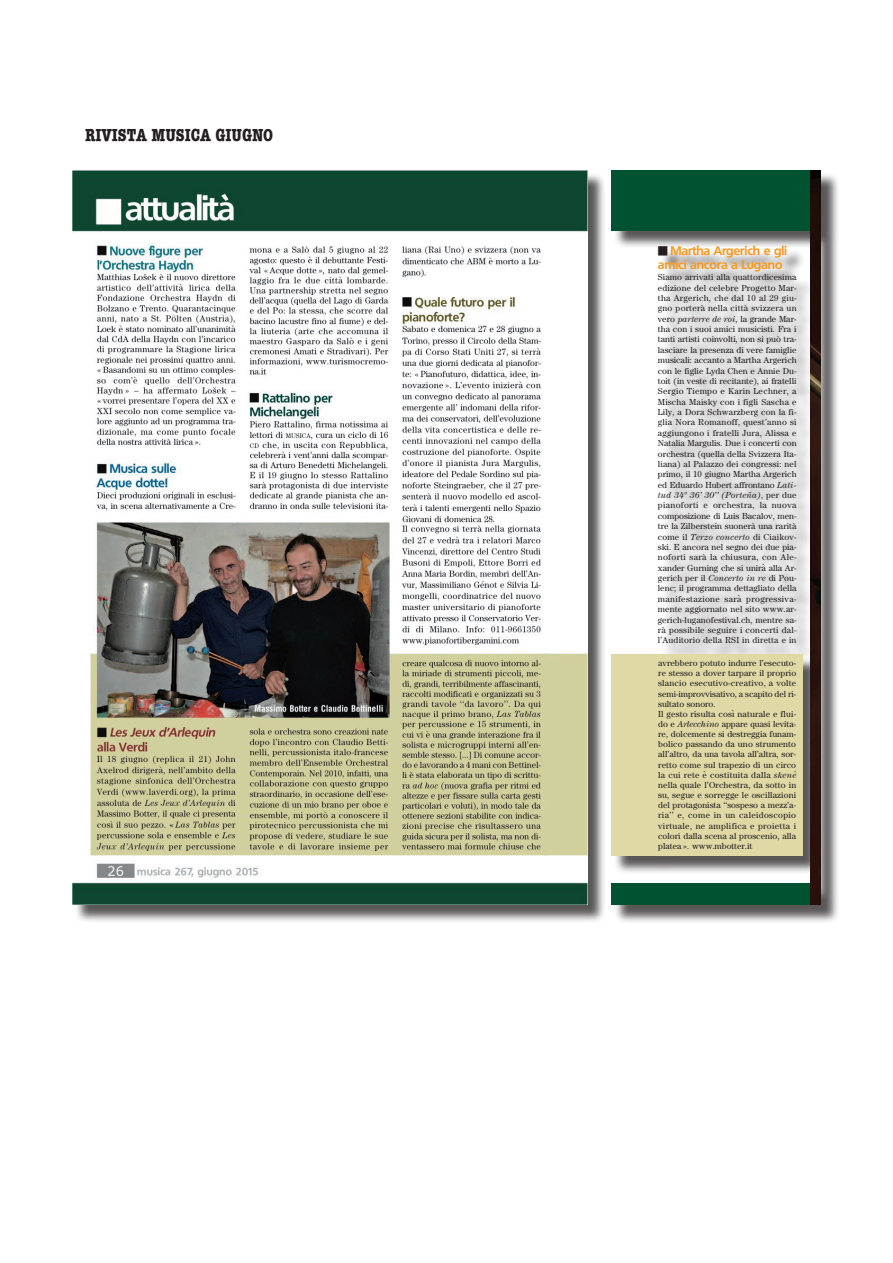
<style>
.page{position:relative;width:893px;height:1263px;background:#fff}
.page>*{position:absolute;margin:0;border:0;box-sizing:border-box;transform-origin:0 0}
.t1{font:700 condensed 18px "American Typewriter";color:#231f20}
.t2{font:12.15px/14.4px "Adv T3020 B";letter-spacing:-.01em;color:#f7981d}
.t3{font:8.85px/10.2px "Adv P7 F86";letter-spacing:.01em;color:#231f20;text-align:justify}
.t4{font:8.85px/10.4px "Adv P7 F86";letter-spacing:.03em;color:#231f20}
.t5{font:8.85px "Adv P7 F86";letter-spacing:.04em;color:#231f20}
.t6{font:8.85px "Adv P7 F8 C";letter-spacing:.015em;color:#231f20}
.s1{font-family:"Adv Pi 3";color:#231f20}
.s2{font-family:"Adv P7 F8 C"}
</style>
<div class="page">
<div style="left:74px;top:172px;width:533px;height:751px;background:#231f20;opacity:.75"></div>
<img style="left:72px;top:170px;width:516px;height:734px">
<div style="left:614px;top:172px;width:226px;height:751px;background:#231f20;opacity:.75"></div>
<div style="left:611px;top:170px;width:210px;height:61px;background:#015230"></div>
<div style="left:611px;top:883px;width:210px;height:22px;background:#015230"></div>
<img style="left:810px;top:170px;width:11px;height:735px">
<div style="left:652px;top:654px;width:150px;height:201px;background:#e0d9a6"></div>
<div style="left:611px;top:654px;width:46px;height:201px;background:#e0d9a6"></div>
<h1 class="t1" style="left:85px;top:121px;width:190px">RIVISTA MUSICA GIUGNO</h1>
<h2 class="t2" style="left:657px;top:244px;width:132px"><span class="s1">&amp;</span>Martha Argerich e gli amici ancora a Lugano</h2>
<p class="t3" style="left:658px;top:273px;width:140px">Siamo arrivati alla quattordicesima</p>
<p class="t3" style="left:658px;top:304px;width:140px">gno portera nella citta svizzera un</p>
<p class="t3" style="left:658px;top:283px;width:140px">edizione del celebre Progetto Mar-</p>
<p class="t3" style="left:658px;top:324px;width:140px">tha con i suoi amici musicisti. Fra i</p>
<p class="t4" style="left:658px;top:293px;width:140px">tha Argerich, che dal 10 al 29 giu-</p>
<p class="t3" style="left:702px;top:303px;width:4px">`</p>
<p class="t3" style="left:745px;top:303px;width:4px">`</p>
<p class="t3" style="left:658px;top:314px;width:140px">vero <span class="s2">parterre de roi</span>, la grande Mar-</p>
<p class="t3" style="left:658px;top:345px;width:140px">lasciare la presenza di vere famiglie</p>
<p class="t3" style="left:777px;top:335px;width:21px">` tra-</p>
<p class="t3" style="left:658px;top:335px;width:125px">tanti artisti coinvolti, non si puo</p>
<p class="t3" style="left:658px;top:356px;width:140px">musicali: accanto a Martha Argerich</p>
<p class="t3" style="left:658px;top:376px;width:140px">toit (in veste di recitante ,) ai fratelli</p>
<p class="t3" style="left:658px;top:366px;width:140px">con le figlie Lyda Chen e Annie Du-</p>
<p class="t4" style="left:658px;top:387px;width:140px">Sergio Tiempo e Karin Lechner, a<br>Mischa Maisky con i figli Sascha e</p>
<p class="t4" style="left:658px;top:418px;width:140px">glia Nora Romanoff, quest’anno si</p>
<p class="t3" style="left:658px;top:407px;width:140px">Lily a, Dora Schwarzberg con la fi-</p>
<p class="t3" style="left:658px;top:428px;width:140px">aggiungono i fratelli Jura, Alissa e<br>Natalia Margulis. Due i concerti con</p>
<p class="t3" style="left:658px;top:459px;width:140px">liana) al Palazzo dei congressi: nel</p>
<p class="t3" style="left:658px;top:449px;width:140px">orchestra (quella della Svizzera Ita-</p>
<p class="t3" style="left:658px;top:470px;width:140px">primo, il 10 giugno Martha Argerich</p>
<p class="t3" style="left:748px;top:490px;width:50px">, <span class="s2">)a˜</span> per due</p>
<p class="t3" style="left:658px;top:480px;width:140px">ed Eduardo Hubert affrontano <span class="s2">Lati-</span></p>
<p class="t3" style="left:772px;top:501px;width:26px">nuova</p>
<p class="t6" style="left:658px;top:491px;width:95px">tud 34º 36’ 30’’ (Porten</p>
<p class="t5" style="left:658px;top:502px;width:42px">pianoforti</p>
<p class="t5" style="left:713px;top:502px;width:43px">orchestra,</p>
<p class="t3" style="left:760px;top:501px;width:9px">la</p>
<p class="t3" style="left:704px;top:501px;width:6px">e</p>
<p class="t3" style="left:658px;top:511px;width:140px">composizione di Luis Bacalov, men-</p>
<p class="t3" style="left:752px;top:522px;width:46px">` una rarita</p>
<p class="t3" style="left:793px;top:521px;width:4px">`</p>
<p class="t3" style="left:658px;top:522px;width:99px">tre la Zilberstein suonera</p>
<p class="t3" style="left:658px;top:532px;width:140px">come il <span class="s2">Terzo concerto</span> di Ciaikov-</p>
<p class="t3" style="left:658px;top:542px;width:140px">ski E. ancora nel segno dei due pia-</p>
<p class="t3" style="left:703px;top:552px;width:4px">`</p>
<p class="t5" style="left:658px;top:554px;width:140px">noforti sara la chiusura, con Ale-</p>
<p class="t3" style="left:763px;top:563px;width:4px">`</p>
<p class="t3" style="left:658px;top:563px;width:140px">xander Gurning che si unira alla Ar-</p>
<p class="t3" style="left:658px;top:573px;width:140px">gerich per il <span class="s2">Concerto in re</span> di Pou-</p>
<p class="t3" style="left:658px;top:584px;width:140px">lenc; il programma dettagliato della</p>
<p class="t3" style="left:738px;top:594px;width:4px">`</p>
<p class="t3" style="left:724px;top:594px;width:19px">sara</p>
<p class="t5" style="left:658px;top:595px;width:63px">manifestazione</p>
<p class="t5" style="left:746px;top:595px;width:52px">progressiva-</p>
<p class="t3" style="left:658px;top:605px;width:140px">mente aggiornato nel sito www.ar-</p>
<p class="t3" style="left:658px;top:615px;width:140px">gerich-luganofestival.ch, mentre sa-</p>
<p class="t3" style="left:658px;top:625px;width:140px">`r a possibile seguire i concerti dal-</p>
<p class="t3" style="left:658px;top:636px;width:140px">’l Auditorio della RSI in diretta e in</p>
<p class="t3" style="left:658px;top:658px;width:139px">avrebbero potuto indurre ’l esecuto-</p>
<p class="t3" style="left:658px;top:679px;width:140px">slancio esecutivo-creativo a, volte</p>
<p class="t3" style="left:658px;top:699px;width:59px">sultato sonoro.</p>
<p class="t3" style="left:658px;top:669px;width:139px">re stesso a dover tarpare il proprio</p>
<p class="t3" style="left:658px;top:689px;width:139px">semi-improvvisativo a, scapito del ri-</p>
<p class="t3" style="left:732px;top:709px;width:65px">` naturale e flui-</p>
<p class="t3" style="left:658px;top:709px;width:78px">Il gesto risulta cosı</p>
<p class="t3" style="left:658px;top:719px;width:139px">do e <span class="s2">Arlecchino</span> appare quasi levita-</p>
<p class="t3" style="left:658px;top:729px;width:139px">re, dolcemente si destreggia funam-</p>
<p class="t3" style="left:658px;top:740px;width:139px">bolico passando da uno strumento</p>
<p class="t3" style="left:658px;top:750px;width:139px">all’altro, da una tavola all’altra, sor-</p>
<p class="t6" style="left:793px;top:770px;width:7px">́</p>
<p class="t3" style="left:658px;top:760px;width:139px">retto come sul trapezio di un circo</p>
<p class="t3" style="left:658px;top:770px;width:139px">la cui rete `e costituita dalla <span class="s2">skene </span>nella quale ’l Orchestra, da sotto in su, segue e sorregge le oscillazioni</p>
<p class="t5" style="left:658px;top:812px;width:139px">ria’’ ,e come in un caleidoscopio</p>
<p class="t3" style="left:658px;top:801px;width:139px">del protagonista ‘‘sospeso a mezz -a’</p>
<p class="t3" style="left:658px;top:821px;width:139px">virtuale, ne amplifica e proietta i colori dalla scena al proscenio, alla platea .» www.mbotter i t.</p>
</div>
